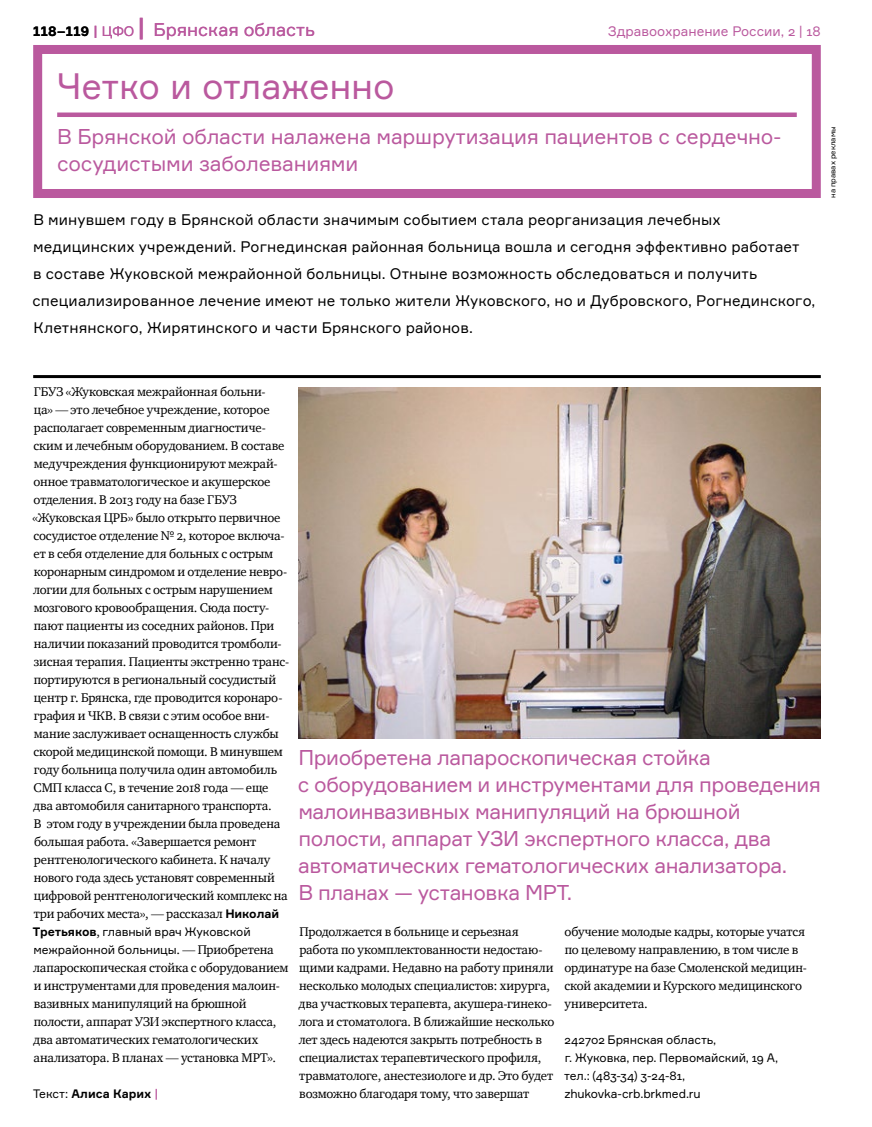
<style>
.page{position:relative;width:872px;height:1127px;background:#fff}
.page>*{position:absolute;margin:0;border:0;box-sizing:border-box;transform-origin:0 0}
.t1{font:36px "Formular";letter-spacing:-.01em;color:#ba599e}
.t2{font:21px/27px "Formular";letter-spacing:-.02em;color:#ba599e}
.t3{font:18px "Formular";color:#ba599e}
.t4{font:15px/27px "Formular";letter-spacing:.01em;color:#000}
.t5{font:13.5px "Formular";color:#ba599e}
.t6{font:700 13.5px "Formular";letter-spacing:.025em;color:#000}
.t7{font:12.9px/18px "Charter OSC";letter-spacing:-.01em;color:#000}
.t8{font:12px/18px "Formular";letter-spacing:-.01em;color:#000}
.t9{font:700 12px "Formular";color:#000}
.t10{font:7.5px "Formular";color:#000}
.s1{color:#ba599e}
.s2{font-weight:400;color:#ba599e}
.s3{font-size:24px;color:#ba599e}
.s4{font-family:"Formular";font-weight:700;font-size:12px}
.s5{font-weight:700}
.s6{font-family:"Charter OSC";font-size:12.9px}
.s7{font-weight:400}
</style>
<div class="page">
<hr style="left:33px;top:375px;width:787px;height:3px;background:#000">
<img style="left:299px;top:387px;width:521px;height:351px">
<div style="left:57px;top:112px;width:739px;height:5px;background:#ba599e"></div>
<div style="left:33px;top:45px;width:787px;height:153px;border:9px solid #ba599e"></div>
<p class="t6" style="left:33px;top:23px;width:113px">118–119 <span class="s1">|</span> <span class="s2">ЦФО</span> <span class="s3">|</span></p>
<h3 class="t3" style="left:153px;top:19px;width:163px">Брянская область</h3>
<p class="t5" style="left:608px;top:23px;width:214px">Здравоохранение России, 2 | 18</p>
<h1 class="t1" style="left:57px;top:64px;width:339px">Четко и отлаженно</h1>
<h2 class="t2" style="left:57px;top:123px;width:725px">В Брянской области налажена маршрутизация пациентов с сердечно&shy;сосудистыми заболеваниями</h2>
<p class="t4" style="left:33px;top:206px;width:784px">В минувшем году в Брянской области значимым событием стала реорганизация лечебных медицинских учреждений. Рогнединская районная больница вошла и сегодня эффективно работает<br>в составе Жуковской межрайонной больницы. Отныне возможность обследоваться и получить специализированное лечение имеют не только жители Жуковского, но и Дубровского, Рогнединского, Клетнянского, Жирятинского и части Брянского районов.</p>
<p class="t10" style="left:828px;top:198px;width:73px;rotate:-90deg">на правах рекламы</p>
<p class="t7" style="left:32px;top:383px;width:258px">ГБУЗ «Жуковская межрайонная больни-<br>ца» — это лечебное учреждение, которое располагает современным диагностиче&shy;ским и лечебным оборудованием. В составе медучреждения функционируют межрай&shy;онное травматологическое и акушерское отделения. В 2013 году на базе ГБУЗ «Жуковская ЦРБ» было открыто первичное сосудистое отделение № 2, которое включа&shy;ет в себя отделение для больных с острым коронарным синдромом и отделение невро&shy;логии для больных с острым нарушением мозгового кровообращения. Сюда посту&shy;пают пациенты из соседних районов. При наличии показаний проводится тромболи&shy;зисная терапия. Пациенты экстренно транс&shy;портируются в региональный сосудистый центр г. Брянска, где проводится коронаро&shy;графия и ЧКВ. В связи с этим особое вни&shy;мание заслуживает оснащенность службы скорой медицинской помощи. В минувшем году больница получила один автомобиль СМП класса С, в течение 2018 года — еще два автомобиля санитарного транспорта.<br>В этом году в учреждении была проведена большая работа. «Завершается ремонт рентгенологического кабинета. К началу нового года здесь установят современный цифровой рентгенологический комплекс на три рабочих места», — рассказал <span class="s4">Николай</span></p>
<p class="t8" style="left:33px;top:922px;width:242px"><span class="s5">Третьяков</span><span class="s6">,</span> главный врач Жуковской межрайонной больницы<span class="s6">. — Приобретена</span></p>
<p class="t7" style="left:33px;top:959px;width:257px">лапароскопическая стойка с оборудованием и инструментами для проведения малоин&shy;вазивных манипуляций на брюшной полости, аппарат УЗИ экспертного класса, два автоматических гематологических анализатора. В планах — установка МРТ».</p>
<p class="t2" style="left:298px;top:744px;width:525px">Приобретена лапароскопическая стойка<br>с оборудованием и инструментами для проведения малоинвазивных манипуляций на брюшной полости, аппарат УЗИ экспертного класса, два автоматических гематологических анализатора.<br>В планах — установка МРТ.</p>
<p class="t7" style="left:299px;top:923px;width:257px">Продолжается в больнице и серьезная работа по укомплектованности недостаю&shy;щими кадрами. Недавно на работу приняли несколько молодых специалистов: хирурга, два участковых терапевта, акушера-гинеко&shy;лога и стоматолога. В ближайшие несколько лет здесь надеются закрыть потребность в специалистах терапевтического профиля, травматологе, анестезиологе и др. Это будет возможно благодаря тому, что завершат</p>
<p class="t7" style="left:564px;top:923px;width:244px">обучение молодые кадры, которые учатся по целевому направлению, в том числе в ординатуре на базе Смоленской медицин&shy;ской академии и Курского медицинского университета.</p>
<p class="t8" style="left:564px;top:1030px;width:216px">242702 Брянская область,<br>г. Жуковка, пер. Первомайский, 19 А, тел.: (483-34) 3-24-81,</p>
<p class="t9" style="left:33px;top:1086px;width:126px"><span class="s7">Текст:</span> Алиса Карих <span class="s1">|</span></p>
<p class="t8" style="left:564px;top:1084px;width:138px">zhukovka-crb.brkmed.ru</p>
</div>
